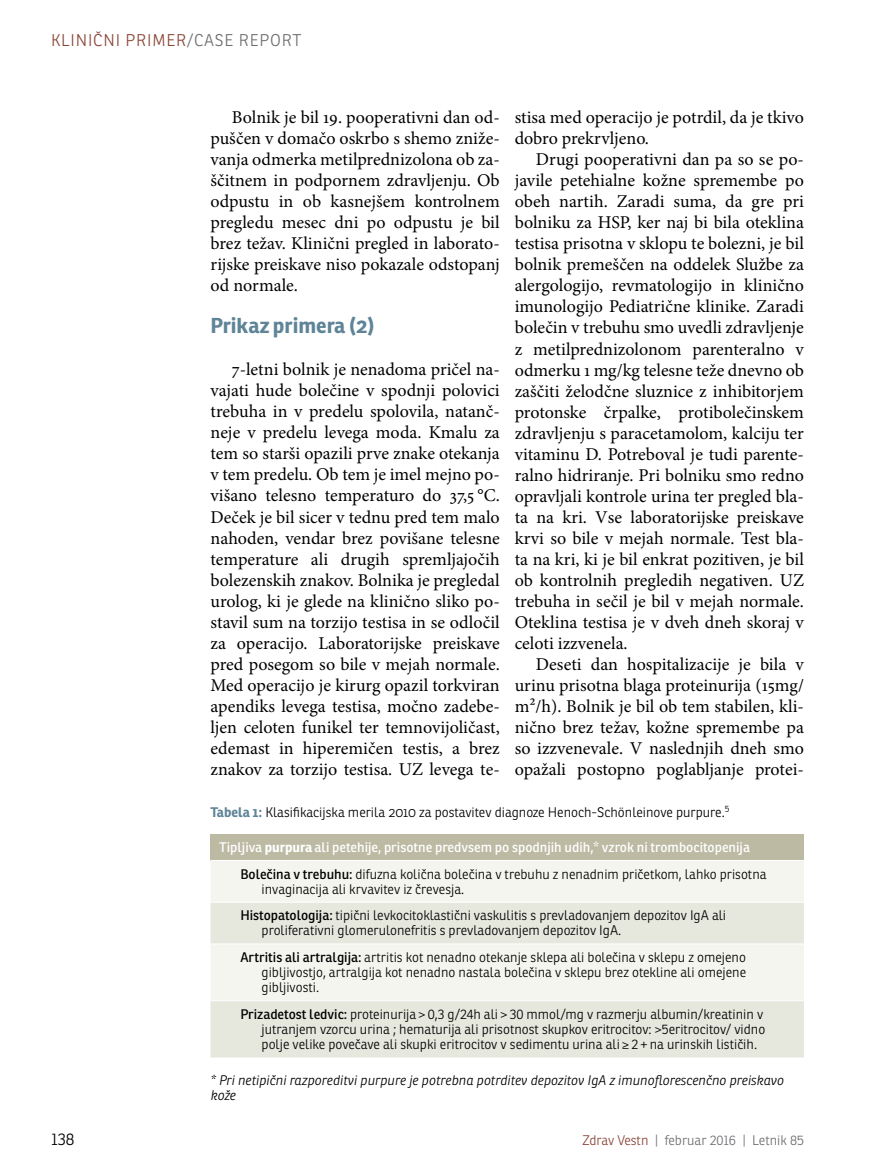
<style>
.page{position:relative;width:872px;height:1166px;background:#fff}
.page>*{position:absolute;margin:0;border:0;box-sizing:border-box;transform-origin:0 0}
.t1{font:700 21px "Ronnia";color:#5f8498}
.t2{font:18px/21px "Minion Pro";color:#000;text-align:justify}
.t3{font:300 16.5px "Ronnia";letter-spacing:.05em;color:#8a4638}
.t4{font:300 16.5px "Ronnia";color:#6d6e71}
.t5{font:300 16.5px "Ronnia";color:#000}
.t6{font:300 13.5px/15px "Ronnia";color:#000}
.t7{font:13.5px/26.7px "Ronnia";color:#fff}
.t8{font:italic 300 13.5px/15px "Ronnia";color:#000}
.t9{font:300 13.5px "Ronnia";color:#6d6e71}
.s1{color:#6d6e71}
.s2{font-weight:700;color:#5f8498}
.s3{font-weight:700}
.s4{color:#000}
.s5{font-weight:300;color:#000}
.s6{font-weight:400}
.s7{color:#8a4638}
</style>
<div class="page">
<div style="left:210px;top:833px;width:594px;height:27px;background:#bdbaa4"></div>
<div style="left:210px;top:860px;width:594px;height:41px;background:#f5f5f0"></div>
<svg style="left:210px;top:903px;width:594px;height:154px;fill:#e6e7dd"></svg>
<hr style="left:210px;top:859px;width:594px;height:1px;background:#fff">
<hr style="left:210px;top:943px;width:594px;height:1px;background:#fff">
<hr style="left:210px;top:1000px;width:594px;height:1px;background:#fff">
<p class="t3" style="left:51px;top:30px;width:164px">Klin ičn i primer<span class="s1">/Case</span></p>
<p class="t4" style="left:239px;top:30px;width:12px">report</p>
<p class="t2" style="left:210px;top:107px;width:291px;text-indent:21px">Bolnik je bil 19. pooperativni dan od&shy;puščen v domačo oskrbo s shemo zniže&shy;vanja odmerka metilprednizolona ob za&shy;ščitnem in podpornem zdravljenju. Ob odpustu in ob kasnejšem kontrolnem pregledu mesec dni po odpustu je bil brez težav. Klinični pregled in laborato&shy;rijske preiskave niso pokazale odstopanj od normale.</p>
<p class="t1" style="left:210px;top:312px;width:165px">Prikaz primera (2)</p>
<p class="t2" style="left:210px;top:359px;width:291px;text-indent:21px">7-letni bolnik je nenadoma pričel na&shy;vajati hude bolečine v spodnji polovici trebuha in v predelu spolovila, natanč&shy;neje v predelu levega moda. Kmalu za tem so starši opazili prve znake otekanja v tem predelu. Ob tem je imel mejno po&shy;višano telesno temperaturo do 37,5 °C.<br>Deček je bil sicer v tednu pred tem malo nahoden, vendar brez povišane telesne temperature ali drugih spremljajočih bolezenskih znakov. Bolnika je pregledal urolog, ki je glede na klinično sliko po&shy;stavil sum na torzijo testisa in se odločil za operacijo. Laboratorijske preiskave pred posegom so bile v mejah normale.<br>Med operacijo je kirurg opazil torkviran apendiks levega testisa, močno zadebe&shy;ljen celoten funikel ter temnovijoličast, edemast in hiperemičen testis, a brez znakov za torzijo testisa. UZ levega te-</p>
<p class="t2" style="left:514px;top:107px;width:291px">stisa med operacijo je potrdil, da je tkivo dobro prekrvljeno.</p>
<p class="t2" style="left:514px;top:149px;width:291px;text-indent:21px">Drugi pooperativni dan pa so se po&shy;javile petehialne kožne spremembe po obeh nartih. Zaradi suma, da gre pri bolniku za HSP, ker naj bi bila oteklina testisa prisotna v sklopu te bolezni, je bil bolnik premeščen na oddelek Službe za alergologijo, revmatologijo in klinično imunologijo Pediatrične klinike. Zaradi bolečin v trebuhu smo uvedli zdravljenje z metilprednizolonom parenteralno v odmerku 1 mg/kg telesne teže dnevno ob zaščiti želodčne sluznice z inhibitorjem protonske črpalke, protibolečinskem zdravljenju s paracetamolom, kalciju ter vitaminu D. Potreboval je tudi parente&shy;ralno hidriranje. Pri bolniku smo redno opravljali kontrole urina ter pregled bla&shy;ta na kri. Vse laboratorijske preiskave krvi so bile v mejah normale. Test bla&shy;ta na kri, ki je bil enkrat pozitiven, je bil ob kontrolnih pregledih negativen. UZ trebuha in sečil je bil v mejah normale.<br>Oteklina testisa je v dveh dneh skoraj v celoti izzvenela.</p>
<p class="t2" style="left:514px;top:653px;width:291px;text-indent:21px">Deseti dan hospitalizacije je bila v urinu prisotna blaga proteinurija (15mg/ m²/h). Bolnik je bil ob tem stabilen, kli&shy;nično brez težav, kožne spremembe pa so izzvenevale. V naslednjih dneh smo opažali postopno poglabljanje protei-</p>
<p class="t6" style="left:210px;top:804px;width:520px"><span class="s2">Tabela 1:</span> Klasifikacijska merila 2010 za postavitev diagnoze Henoch-Schönleinove purpure.<sup>5</sup></p>
<p class="t7" style="left:240px;top:833px;width:528px;text-indent:-21px">Tipljiva <span class="s3">purpura</span> ali petehije, prisotne predvsem po spodnjih udih,* vzrok ni trombocitopenija<br><span class="s4">Bolečina v trebuhu:</span> <span class="s5">difuzna količna bolečina v trebuhu z nenadnim pričetkom, lahko prisotna</span></p>
<p class="t6" style="left:240px;top:875px;width:487px;line-height:26.7px;text-indent:21px">invaginacija ali krvavitev iz črevesja.<br><span class="s6">Histopatologija:</span> tipični levkocitoklastični vaskulitis s prevladovanjem depozitov I gA ali</p>
<p class="t6" style="left:240px;top:916px;width:507px;line-height:26.7px;text-indent:21px">proliferativni glomerulonefritis s prevladovanjem depozitov I gA.<br><span class="s6">Artritis ali artralgija:</span> artritis kot nenadno otekanje sklepa ali bolečina v sklepu z omejeno</p>
<p class="t6" style="left:262px;top:964px;width:486px">gibljivostjo, artralgija kot nenadno nastala bolečina v sklepu brez otekline ali omejene gibljivosti.</p>
<p class="t6" style="left:262px;top:1006px;width:505px;text-indent:-21px"><span class="s6">Prizadetost ledvic:</span> proteinurija &gt; 0,3 g/24h ali &gt; 30 mmol/mg v razmerju albumin/kreatinin v jutranjem vzorcu urina ; hematurija ali prisotnost skupkov eritrocitov: &gt;5eritrocitov/ vidno polje velike povečave ali skupki eritrocitov v sedimentu urina ali ≥ 2 + na urinskih lističih.</p>
<p class="t8" style="left:210px;top:1072px;width:574px">* Pri netipični razporeditvi purpure je potrebna potrditev depozitov IgA z imunoflorescenčno preiskavo kože</p>
<p class="t5" style="left:51px;top:1128px;width:25px">138</p>
<p class="t9" style="left:582px;top:1131px;width:223px"><span class="s7">Zdrav Vestn</span> | februar 2016 | Letnik 85</p>
</div>
